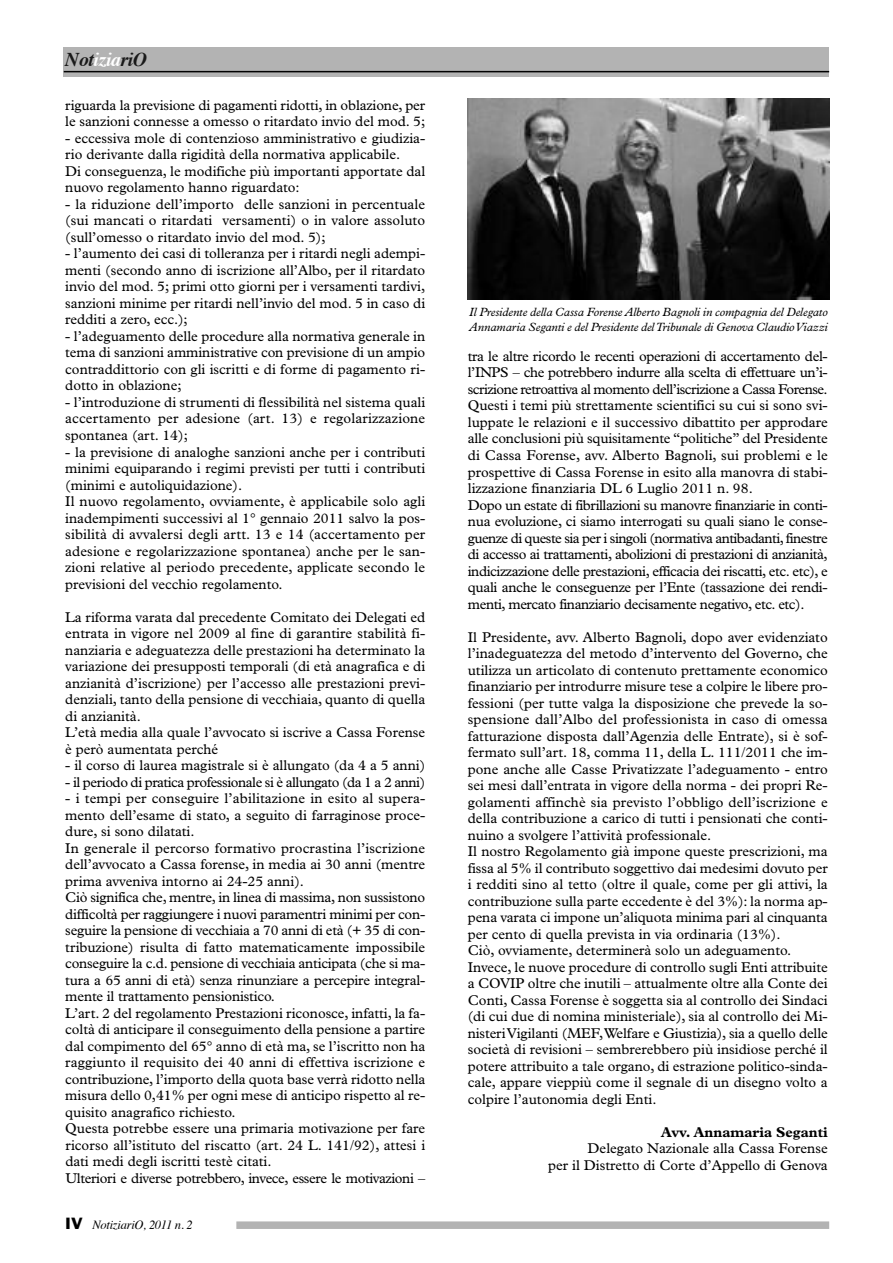
<style>
.page{position:relative;width:893px;height:1263px;background:#fff}
.page>*{position:absolute;margin:0;border:0;box-sizing:border-box;transform-origin:0 0}
.t1{font:italic 700 19.5px "Times";letter-spacing:-.015em;color:#191919}
.t2{font:14.25px/16.5px "Plantin";color:#000}
.t3{font:14.25px/16.5px "Plantin";letter-spacing:-.025em;color:#000}
.t4{font:14.25px "Plantin";letter-spacing:-.03em;color:#000}
.t5{font:700 14.25px "Plantin";color:#000}
.t6{font:italic 12.45px "Times";letter-spacing:-.02em;color:#000}
.t7{font:italic 12px/15px "Plantin";letter-spacing:-.005em;color:#000}
.s1{color:#fff}
.s2{font-family:"Franklin Gothic";font-style:normal;font-size:15px}
</style>
<div class="page">
<div style="left:64px;top:47px;width:765px;height:30px;background:#b3b3b3"></div>
<hr style="left:64px;top:71px;width:765px;height:1px;background:#000">
<div style="left:236px;top:1221px;width:593px;height:8px;background:#b3b3b3"></div>
<img style="left:468px;top:99px;width:361px;height:200px">
<h1 class="t1" style="left:65px;top:52px;width:83px">Not<span class="s1">izia</span>riO</h1>
<p class="t2" style="left:65px;top:98px;width:361px">riguarda la previsione di pagamenti ridotti, in oblazione, per le sanzioni connesse a omesso o ritardato invio del mod. 5;</p>
<p class="t2" style="left:65px;top:131px;width:361px">- eccessiva mole di contenzioso amministrativo e giudizia&shy;rio derivante dalla rigidità della normativa applicabile.<br>Di conseguenza, le modifiche più importanti apportate dal nuovo regolamento hanno riguardato:</p>
<p class="t2" style="left:65px;top:197px;width:361px;text-align:justify">- la riduzione dell’importo delle sanzioni in percentuale (sui mancati o ritardati versamenti) o in valore assoluto (sull’omesso o ritardato invio del mod. 5);</p>
<p class="t2" style="left:65px;top:247px;width:361px;text-align:justify">- l’aumento dei casi di tolleranza per i ritardi negli adempi&shy;menti (secondo anno di iscrizione all’Albo, per il ritardato invio del mod. 5; primi otto giorni per i versamenti tardivi, sanzioni minime per ritardi nell’invio del mod. 5 in caso di redditi a zero, ecc.);</p>
<p class="t2" style="left:65px;top:329px;width:361px;text-align:justify">- l’adeguamento delle procedure alla normativa generale in tema di sanzioni amministrative con previsione di un ampio contraddittorio con gli iscritti e di forme di pagamento ri&shy;dotto in oblazione;</p>
<p class="t2" style="left:65px;top:395px;width:361px;text-align:justify">- l’introduzione di strumenti di flessibilità nel sistema quali accertamento per adesione (art. 13) e regolarizzazione spontanea (art. 14);</p>
<p class="t2" style="left:65px;top:445px;width:361px">- la previsione di analoghe sanzioni anche per i contributi minimi equiparando i regimi previsti per tutti i contributi (minimi e autoliquidazione).<br>Il nuovo regolamento, ovviamente, è applicabile solo agli inadempimenti successivi al 1° gennaio 2011 salvo la pos&shy;sibilità di avvalersi degli artt. 13 e 14 (accertamento per adesione e regolarizzazione spontanea) anche per le san&shy;zioni relative al periodo precedente, applicate secondo le previsioni del vecchio regolamento.</p>
<p class="t2" style="left:65px;top:610px;width:361px">La riforma varata dal precedente Comitato dei Delegati ed entrata in vigore nel 2009 al fine di garantire stabilità fi&shy;nanziaria e adeguatezza delle prestazioni ha determinato la variazione dei presupposti temporali (di età anagrafica e di anzianità d’iscrizione) per l’accesso alle prestazioni previ&shy;denziali, tanto della pensione di vecchiaia, quanto di quella di anzianità.<br>L’età media alla quale l’avvocato si iscrive a Cassa Forense è però aumentata perché</p>
<p class="t2" style="left:65px;top:758px;width:361px">- il corso di laurea magistrale si è allungato (da 4 a 5 anni)</p>
<p class="t4" style="left:65px;top:777px;width:361px">- il periodo di pratica professionale si è allungato (da 1 a 2 anni)</p>
<p class="t2" style="left:65px;top:791px;width:361px">- i tempi per conseguire l’abilitazione in esito al supera&shy;mento dell’esame di stato, a seguito di farraginose proce&shy;dure, si sono dilatati.<br>In generale il percorso formativo procrastina l’iscrizione dell’avvocato a Cassa forense, in media ai 30 anni (mentre prima avveniva intorno ai 24-25 anni).<br>Ciò significa che, mentre, in linea di massima, non sussistono difficoltà per raggiungere i nuovi paramentri minimi per con&shy;seguire la pensione di vecchiaia a 70 anni di età (+ 35 di con&shy;tribuzione) risulta di fatto matematicamente impossibile conseguire la c.d. pensione di vecchiaia anticipata (che si ma&shy;tura a 65 anni di età) senza rinunziare a percepire integral&shy;mente il trattamento pensionistico.<br>L’art. 2 del regolamento Prestazioni riconosce, infatti, la fa&shy;coltà di anticipare il conseguimento della pensione a partire dal compimento del 65° anno di età ma, se l’iscritto non ha raggiunto il requisito dei 40 anni di effettiva iscrizione e contribuzione, l’importo della quota base verrà ridotto nella misura dello 0,41% per ogni mese di anticipo rispetto al re&shy;quisito anagrafico richiesto.<br>Questa potrebbe essere una primaria motivazione per fare ricorso all’istituto del riscatto (art. 24 L. 141/92), attesi i dati medi degli iscritti testè citati.<br>Ulteriori e diverse potrebbero, invece, essere le motivazioni –</p>
<p class="t6" style="left:65px;top:1220px;width:129px"><span class="s2">IV</span> NotiziariO, 2011 n. 2</p>
<p class="t7" style="left:469px;top:306px;width:360px">Il Presidente della Cassa Forense Alberto Bagnoli in compagnia del Delegato<br>Annamaria Seganti e del Presidente delTribunale di Genova ClaudioViazzi</p>
<p class="t3" style="left:468px;top:349px;width:361px">tra le altre ricordo le recenti operazioni di accertamento del&shy;l’INPS – che potrebbero indurre alla scelta di effettuare un’i&shy;scrizione retroattiva al momento dell’iscrizione a Cassa Forense.<br>Questi i temi più strettamente scientifici su cui si sono svi&shy;luppate le relazioni e il successivo dibattito per approdare alle conclusioni più squisitamente “politiche” del Presidente di Cassa Forense, avv. Alberto Bagnoli, sui problemi e le prospettive di Cassa Forense in esito alla manovra di stabi&shy;lizzazione finanziaria DL 6 Luglio 2011 n. 98.<br>Dopo un estate di fibrillazioni su manovre finanziarie in conti&shy;nua evoluzione, ci siamo interrogati su quali siano le conse&shy;guenze di queste sia per i singoli (normativa antibadanti, finestre di accesso ai trattamenti, abolizioni di prestazioni di anzianità, indicizzazione delle prestazioni, efficacia dei riscatti, etc. etc), e quali anche le conseguenze per l’Ente (tassazione dei rendi&shy;menti, mercato finanziario decisamente negativo, etc. etc).</p>
<p class="t2" style="left:468px;top:630px;width:361px">Il Presidente, avv. Alberto Bagnoli, dopo aver evidenziato l’inadeguatezza del metodo d’intervento del Governo, che utilizza un articolato di contenuto prettamente economico finanziario per introdurre misure tese a colpire le libere pro&shy;fessioni (per tutte valga la disposizione che prevede la so&shy;spensione dall’Albo del professionista in caso di omessa fatturazione disposta dall’Agenzia delle Entrate), si è sof&shy;fermato sull’art. 18, comma 11, della L. 111/2011 che im&shy;pone anche alle Casse Privatizzate l’adeguamento - entro sei mesi dall’entrata in vigore della norma - dei propri Re&shy;golamenti affinchè sia previsto l’obbligo dell’iscrizione e della contribuzione a carico di tutti i pensionati che conti&shy;nuino a svolgere l’attività professionale.<br>Il nostro Regolamento già impone queste prescrizioni, ma fissa al 5% il contributo soggettivo dai medesimi dovuto per i redditi sino al tetto (oltre il quale, come per gli attivi, la contribuzione sulla parte eccedente è del 3%): la norma ap&shy;pena varata ci impone un’aliquota minima pari al cinquanta per cento di quella prevista in via ordinaria (13%).<br>Ciò, ovviamente, determinerà solo un adeguamento.<br>Invece, le nuove procedure di controllo sugli Enti attribuite a COVIP oltre che inutili – attualmente oltre alla Conte dei Conti, Cassa Forense è soggetta sia al controllo dei Sindaci (di cui due di nomina ministeriale), sia al controllo dei Mi&shy;nisteriVigilanti (MEF,Welfare e Giustizia), sia a quello delle società di revisioni – sembrerebbero più insidiose perché il potere attribuito a tale organo, di estrazione politico-sinda&shy;cale, appare vieppiù come il segnale di un disegno volto a colpire l’autonomia degli Enti.</p>
<p class="t5" style="left:661px;top:1127px;width:168px">Avv. Annamaria Seganti</p>
<p class="t2" style="left:548px;top:1141px;width:281px;text-align:right">Delegato Nazionale alla Cassa Forense<br>per il Distretto di Corte d’Appello di Genova</p>
</div>
